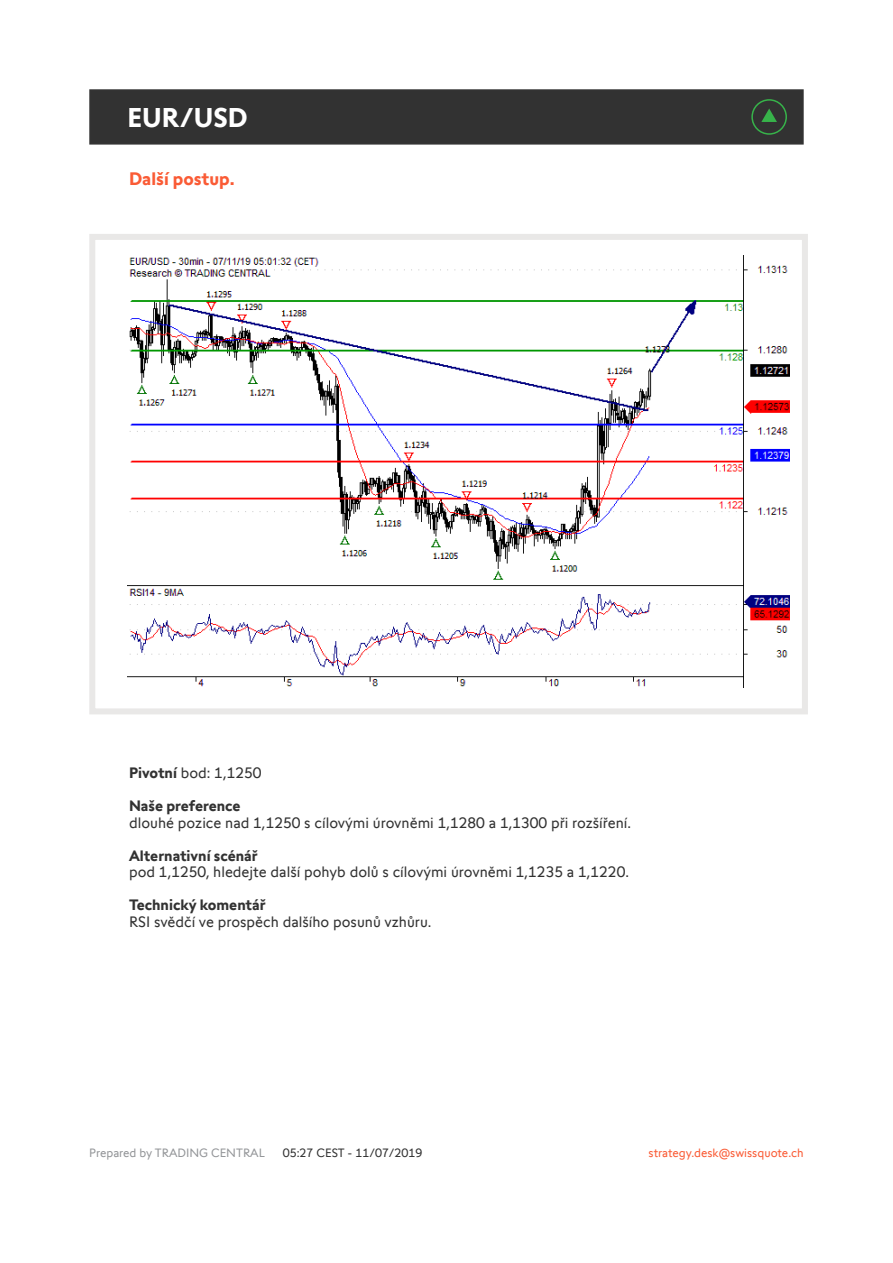
<style>
.page{position:relative;width:893px;height:1263px;background:#fff}
.page>*{position:absolute;margin:0;border:0;box-sizing:border-box;transform-origin:0 0}
.t1{font:700 27px "Swissquote CT";color:#fff}
.t2{font:700 18px "Swissquote CT";color:#fa5b35}
.t3{font:15px "Swissquote CT";color:#323232}
.t4{font:700 15px "Swissquote CT";color:#323232}
.t5{font:12px "Swissquote CT";color:#fa5b35}
.t6{font:12px "Swissquote CT";color:#939598}
.t7{font:12px "Swissquote CT";color:#323232}
.s1{font-weight:700}
</style>
<div class="page">
<div style="left:89px;top:234px;width:719px;height:480px;border:6px solid #e9e8e7"></div>
<div style="left:89px;top:89px;width:715px;height:56px;background:#323232;border:2px solid #323232"></div>
<img style="left:128px;top:255px;width:661px;height:432px">
<svg style="left:751px;top:99px;width:36px;height:36px"></svg>
<h1 class="t1" style="left:128px;top:101px;width:122px">EUR/USD</h1>
<p class="t2" style="left:129px;top:168px;width:107px">Další postup.</p>
<p class="t3" style="left:129px;top:764px;width:134px"><span class="s1">Pivotní</span> bod: 1,1250</p>
<p class="t4" style="left:129px;top:797px;width:113px">Naše preference</p>
<p class="t3" style="left:129px;top:814px;width:503px">dlouhé pozice nad 1,1250 s cílovými úrovněmi 1,1280 a 1,1300 při rozšíření.</p>
<p class="t4" style="left:129px;top:846px;width:130px">Alternativní scénář</p>
<p class="t3" style="left:129px;top:863px;width:501px">pod 1,1250, hledejte další pohyb dolů s cílovými úrovněmi 1,1235 a 1,1220.</p>
<p class="t4" style="left:129px;top:896px;width:138px">Technický komentář</p>
<p class="t3" style="left:129px;top:913px;width:304px">RSI svědčí ve prospěch dalšího posunů vzhůru.</p>
<p class="t6" style="left:89px;top:1145px;width:177px">Prepared by TRADING CENTRAL</p>
<p class="t7" style="left:283px;top:1145px;width:141px">05:27 CEST - 11/07/2019</p>
<p class="t5" style="left:649px;top:1145px;width:157px">strategy.desk@swissquote.ch</p>
</div>
